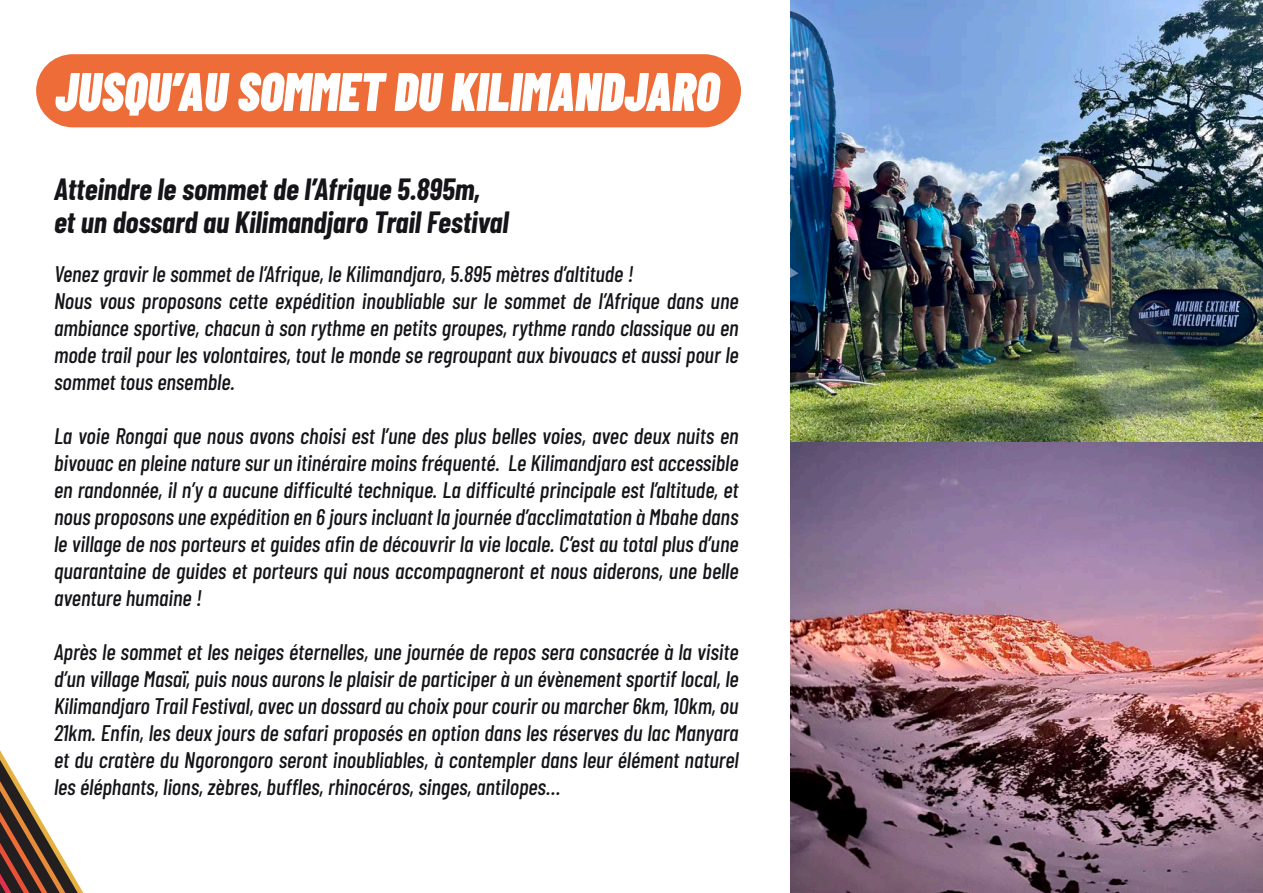
<style>
.page{position:relative;width:1263px;height:893px;background:#fff}
.page>*{position:absolute;margin:0;border:0;box-sizing:border-box;transform-origin:0 0}
.t1{font:italic 900 54.15px "Barlow Condensed";color:#fff;scale:.93 1}
.t2{font:italic 700 30px "Barlow Condensed";color:#141419}
.t3{font:italic 500 22.5px/27px "Barlow Condensed";color:#141419;text-align:justify}
</style>
<div class="page">
<img style="left:790px;top:0;width:473px;height:442px">
<img style="left:790px;top:442px;width:473px;height:451px">
<div style="left:36px;top:54px;width:705px;height:73px;background:#ee6c38;border-radius:37px"></div>
<svg style="left:0;top:750px;width:83px;height:143px"></svg>
<p class="t1" style="left:55px;top:53px;width:716px">JUSQU’AU SOMMET DU KILIMANDJARO</p>
<p class="t2" style="left:54px;top:168px;width:428px">Atteindre le sommet de l’Afrique 5.895m,</p>
<p class="t2" style="left:54px;top:201px;width:456px">et un dossard au Kilimandjaro Trail Festival</p>
<p class="t3" style="left:54px;top:259px;width:581px">Venez gravir le sommet de l’Afrique, le Kilimandjaro, 5.895 mètres d’altitude !</p>
<p class="t3" style="left:54px;top:286px;width:686px">Nous vous proposons cette expédition inoubliable sur le sommet de l’Afrique dans une ambiance sportive, chacun à son rythme en petits groupes, rythme rando classique ou en mode trail pour les volontaires, tout le monde se regroupant aux bivouacs et aussi pour le sommet tous ensemble.</p>
<p class="t3" style="left:54px;top:421px;width:686px">La voie Rongai que nous avons choisi est l’une des plus belles voies, avec deux nuits en bivouac en pleine nature sur un itinéraire moins fréquenté. Le Kilimandjaro est accessible en randonnée, il n’y a aucune difficulté technique. La difficulté principale est l’altitude, et nous proposons une expédition en 6 jours incluant la journée d’acclimatation à Mbahe dans le village de nos porteurs et guides afin de découvrir la vie locale. C’est au total plus d’une quarantaine de guides et porteurs qui nous accompagneront et nous aiderons, une belle aventure humaine !</p>
<p class="t3" style="left:54px;top:637px;width:686px">Après le sommet et les neiges éternelles, une journée de repos sera consacrée à la visite d’un village Masaï, puis nous aurons le plaisir de participer à un évènement sportif local, le Kilimandjaro Trail Festival, avec un dossard au choix pour courir ou marcher 6km, 10km, ou 21km. Enfin, les deux jours de safari proposés en option dans les réserves du lac Manyara et du cratère du Ngorongoro seront inoubliables, à contempler dans leur élément naturel les éléphants, lions, zèbres, buffles, rhinocéros, singes, antilopes…</p>
</div>
